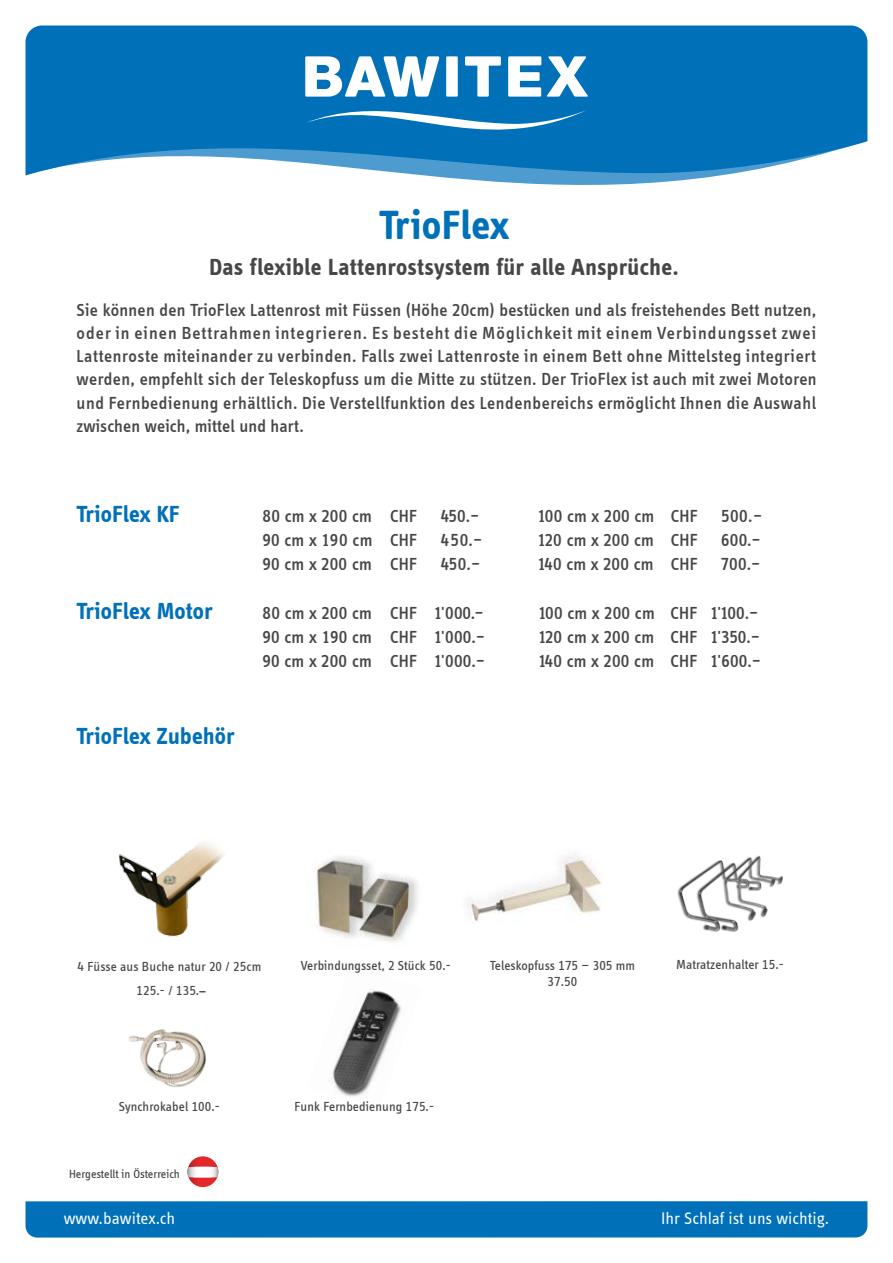
<style>
.page{position:relative;width:893px;height:1263px;background:#fff}
.page>*{position:absolute;margin:0;border:0;box-sizing:border-box;transform-origin:0 0}
.t1{font:700 42px "Info Disp";letter-spacing:.01em;color:#0071b8}
.t2{font:700 24px "Info Disp";letter-spacing:.02em;color:#474747}
.t3{font:700 24px "Info Disp";letter-spacing:.01em;color:#0071b8}
.t4{font:500 18px/23.2px "Info Disp";letter-spacing:.015em;color:#474747;text-align:justify}
.t5{font:17.25px "Info Text";color:#fff}
.t6{font:13.5px/16.5px "Info Disp Book Tf";letter-spacing:.01em;color:#474747;text-align:center}
.t7{font:12.15px "Info Disp Book Tf";letter-spacing:.005em;color:#474747}
.s1{font-family:"Trade Gothic LT Com Bd 2";font-size:12.3px;color:#060a03}
</style>
<div class="page">
<svg style="left:187px;top:1156px;width:31px;height:31px"></svg>
<svg style="left:187px;top:1166px;width:31px;height:12px"></svg>
<img style="left:329px;top:990px;width:73px;height:107px">
<img style="left:315px;top:856px;width:103px;height:86px">
<img style="left:467px;top:854px;width:134px;height:69px">
<img style="left:119px;top:842px;width:105px;height:95px">
<img style="left:677px;top:855px;width:106px;height:77px">
<img style="left:129px;top:1029px;width:78px;height:59px">
<svg style="left:26px;top:175px;width:697px;height:10px"></svg>
<svg style="left:26px;top:26px;width:841px;height:149px;background:#167dbe"></svg>
<svg style="left:305px;top:56px;width:283px;height:105px"></svg>
<div style="left:26px;top:1201px;width:841px;height:36px;background:#0071b8"></div>
<h1 class="t1" style="left:379px;top:200px;width:132px">TrioFlex</h1>
<h2 class="t2" style="left:209px;top:253px;width:471px">Das flexible Lattenrostsystem für alle Ansprüche.</h2>
<p class="t4" style="left:77px;top:298px;width:742px">Sie können den TrioFlex Lattenrost mit Füssen (Höhe 20cm) bestücken und als freistehendes Bett nutzen, oder in einen Bettrahmen integrieren. Es besteht die Möglichkeit mit einem Verbindungsset zwei Lattenroste miteinander zu verbinden. Falls zwei Lattenroste in einem Bett ohne Mittelsteg integriert werden, empfehlt sich der Teleskopfuss um die Mitte zu stützen. Der TrioFlex ist auch mit zwei Motoren und Fernbedienung erhältlich. Die Verstellfunktion des Lendenbereichs ermöglicht Ihnen die Auswahl zwischen weich, mittel und hart.</p>
<h2 class="t3" style="left:77px;top:500px;width:105px">TrioFlex KF</h2>
<h2 class="t3" style="left:77px;top:597px;width:138px">TrioFlex Motor</h2>
<h2 class="t3" style="left:77px;top:722px;width:160px">TrioFlex Zubehör</h2>
<p class="t4" style="left:263px;top:504px;width:156px">80 cm x 200 cm CHF</p>
<p class="t4" style="left:441px;top:504px;width:40px">450.–</p>
<p class="t4" style="left:539px;top:504px;width:160px">100 cm x 200 cm CHF</p>
<p class="t4" style="left:721px;top:504px;width:42px">500.–</p>
<p class="t4" style="left:263px;top:528px;width:156px">90 cm x 190 cm CHF</p>
<p class="t4" style="left:441px;top:528px;width:43px">450.–</p>
<p class="t4" style="left:539px;top:528px;width:160px">120 cm x 200 cm CHF</p>
<p class="t4" style="left:721px;top:528px;width:41px">600.–</p>
<p class="t4" style="left:263px;top:552px;width:156px">90 cm x 200 cm CHF</p>
<p class="t4" style="left:441px;top:552px;width:41px">450.–</p>
<p class="t4" style="left:539px;top:552px;width:160px">140 cm x 200 cm CHF</p>
<p class="t4" style="left:721px;top:552px;width:40px">700.–</p>
<p class="t4" style="left:263px;top:601px;width:222px">80 cm x 200 cm CHF 1'000.–</p>
<p class="t4" style="left:539px;top:601px;width:220px">100 cm x 200 cm CHF 1'100.–</p>
<p class="t4" style="left:263px;top:625px;width:224px">90 cm x 190 cm CHF 1'000.–</p>
<p class="t4" style="left:539px;top:625px;width:222px">120 cm x 200 cm CHF 1'350.–</p>
<p class="t4" style="left:263px;top:649px;width:224px">90 cm x 200 cm CHF 1'000.–</p>
<p class="t4" style="left:539px;top:649px;width:223px">140 cm x 200 cm CHF 1'600.–</p>
<p class="t6" style="left:78px;top:958px;width:185px">4 Füsse aus Buche natur 20 / 25cm</p>
<p class="t6" style="left:301px;top:957px;width:152px">Verbindungsset, 2 Stück 50.-</p>
<p class="t6" style="left:137px;top:982px;width:70px">125.- / 135.<span class="s1">–</span></p>
<p class="t6" style="left:490px;top:957px;width:147px">Teleskopfuss 175 — 305 mm<br>37.50</p>
<p class="t6" style="left:676px;top:956px;width:109px">Matratzenhalter 15.-</p>
<p class="t6" style="left:119px;top:1098px;width:103px">Synchrokabel 100.-</p>
<p class="t6" style="left:295px;top:1098px;width:141px">Funk Fernbedienung 175.-</p>
<p class="t7" style="left:69px;top:1167px;width:112px">Hergestellt in Österreich</p>
<p class="t5" style="left:64px;top:1209px;width:113px">www.bawitex.ch</p>
<p class="t5" style="left:661px;top:1209px;width:169px">Ihr Schlaf ist uns wichtig.</p>
</div>
